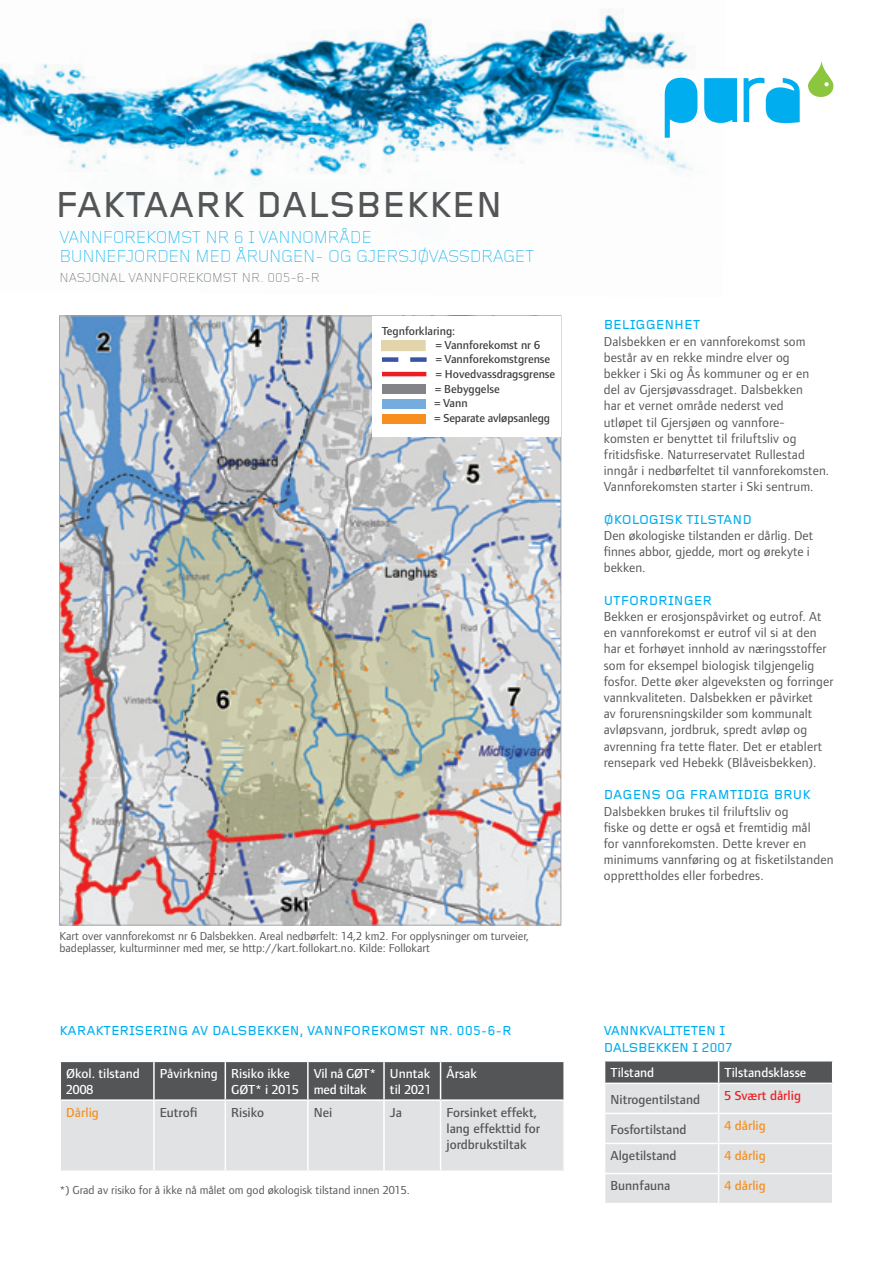
<style>
.page{position:relative;width:893px;height:1263px;background:#fff}
.page>*{position:absolute;margin:0;border:0;box-sizing:border-box;transform-origin:0 0}
.t1{font:500 37.5px "Foundry Gridnik";color:#545557}
.t2{font:300 18px/19.5px "Foundry Gridnik";letter-spacing:-.02em;color:#00aeef}
.t3{font:13.5px/16.2px "Foundry Form Sans";letter-spacing:.01em;color:#545557}
.t4{font:500 13.5px/16.2px "Foundry Form Sans";color:#545557}
.t5{font:500 13.5px "Foundry Gridnik";letter-spacing:-.01em;color:#00aeef}
.t6{font:500 13.5px/16.2px "Foundry Form Sans";color:#fff}
.t7{font:300 13.5px "Foundry Gridnik";color:#545557}
.t8{font:500 13.5px/16.2px "Foundry Gridnik";letter-spacing:-.03em;color:#00aeef}
.t9{font:500 13.5px "Foundry Form Sans";color:#f68f1e}
.t10{font:500 13.5px "Foundry Gridnik";letter-spacing:.01em;color:#00aeef}
.t11{font:500 13.5px/16.2px "Foundry Form Sans";letter-spacing:-.02em;color:#fff}
.t12{font:500 13.5px "Foundry Form Sans";color:#ee1d23}
.t13{font:12px/12px "Foundry Form Sans";color:#545557}
.t14{font:500 12px/14.4px "Foundry Form Sans";color:#3c3c3d}
</style>
<div class="page">
<img style="left:0;top:8px;width:698px;height:226px">
<svg style="left:665px;top:78px;width:32px;height:60px"></svg>
<svg style="left:744px;top:78px;width:56px;height:45px"></svg>
<svg style="left:704px;top:78px;width:33px;height:45px"></svg>
<svg style="left:808px;top:60px;width:25px;height:37px"></svg>
<img style="left:61px;top:318px;width:498px;height:605px">
<svg style="left:604px;top:1061px;width:229px;height:142px;background:#cecfd1"></svg>
<svg style="left:61px;top:1062px;width:502px;height:108px;background:#b0b1b3"></svg>
<hr style="left:153px;top:1062px;width:2px;height:37px;background:#fff">
<hr style="left:225px;top:1062px;width:1px;height:37px;background:#fff">
<hr style="left:307px;top:1062px;width:2px;height:37px;background:#fff">
<hr style="left:383px;top:1062px;width:2px;height:37px;background:#fff">
<hr style="left:440px;top:1062px;width:1px;height:37px;background:#fff">
<hr style="left:60px;top:1099px;width:94px;height:2px;background:#fff">
<hr style="left:154px;top:1099px;width:71px;height:2px;background:#fff">
<hr style="left:153px;top:1101px;width:2px;height:69px;background:#fff">
<hr style="left:225px;top:1099px;width:83px;height:2px;background:#fff">
<hr style="left:225px;top:1101px;width:1px;height:69px;background:#fff">
<hr style="left:308px;top:1099px;width:76px;height:2px;background:#fff">
<hr style="left:307px;top:1101px;width:2px;height:69px;background:#fff">
<hr style="left:384px;top:1099px;width:57px;height:2px;background:#fff">
<hr style="left:383px;top:1101px;width:2px;height:69px;background:#fff">
<hr style="left:441px;top:1099px;width:124px;height:2px;background:#fff">
<hr style="left:440px;top:1101px;width:1px;height:69px;background:#fff">
<div style="left:372px;top:316px;width:189px;height:121px;background:#fff"></div>
<div style="left:382px;top:384px;width:43px;height:10px;background:#828487"></div>
<div style="left:382px;top:399px;width:43px;height:10px;background:#74addd"></div>
<div style="left:382px;top:414px;width:44px;height:10px;background:#f68f1e"></div>
<hr style="left:382px;top:372px;width:44px;height:4px;background:#ee1d23">
<svg style="left:382px;top:357px;width:45px;height:5px"></svg>
<div style="left:381px;top:340px;width:45px;height:11px;background:#e3d5ab"></div>
<h1 class="t1" style="left:55px;top:184px;width:449px">FAKTAARK DALSBEKKEN</h1>
<h2 class="t2" style="left:60px;top:228px;width:477px">VANNFOREKOMST NR 6 I VANNOMRÅDE<br>BUNNEFJORDEN MED ÅRUNGEN- OG GJERSJØVASSDRAGET</h2>
<p class="t7" style="left:60px;top:270px;width:259px">NASJONAL VANNFOREKOMST NR. 005-6-R</p>
<p class="t14" style="left:436px;top:323px;width:121px;text-indent:-54px">Tegnforklaring:<br>= Vannforekomst nr 6<br>= Vannforekomstgrense = Hovedvassdragsgrense</p>
<p class="t14" style="left:434px;top:382px;width:117px">= Bebyggelse<br>= Vann<br>= Separate avløpsanlegg</p>
<p class="t13" style="left:60px;top:930px;width:471px">Kart over vannforekomst nr 6 Dalsbekken. Areal nedbørfelt: 14,2 km2. For opplysninger om turveier, badeplasser, kulturminner med mer, se http://kart.follokart.no. Kilde: Follokart</p>
<p class="t5" style="left:60px;top:1023px;width:451px">KARAKTERISERING AV DALSBEKKEN, VANNFOREKOMST NR. 005-6-R</p>
<p class="t6" style="left:66px;top:1065px;width:75px">Økol. tilstand<br>2008</p>
<p class="t6" style="left:231px;top:1065px;width:69px;text-indent:-71px">Påvirkning Risiko ikke<br>GØT* i 2015</p>
<p class="t11" style="left:314px;top:1065px;width:64px">Vil nå GØT* med tiltak</p>
<p class="t6" style="left:390px;top:1065px;width:43px">Unntak til 2021</p>
<p class="t6" style="left:446px;top:1065px;width:32px">Årsak</p>
<p class="t9" style="left:66px;top:1105px;width:34px">Dårlig</p>
<p class="t4" style="left:160px;top:1104px;width:39px">Eutrofi</p>
<p class="t4" style="left:231px;top:1104px;width:34px">Risiko</p>
<p class="t4" style="left:314px;top:1104px;width:20px">Nei</p>
<p class="t4" style="left:390px;top:1104px;width:14px">Ja</p>
<p class="t4" style="left:446px;top:1104px;width:95px">Forsinket effekt, lang effekttid for jordbrukstiltak</p>
<p class="t13" style="left:60px;top:1184px;width:352px">*) Grad av risiko for å ikke nå målet om god økologisk tilstand innen 2015.</p>
<p class="t5" style="left:604px;top:318px;width:98px">BELIGGENHET</p>
<p class="t3" style="left:604px;top:333px;width:227px">Dalsbekken er en vannforekomst som består av en rekke mindre elver og bekker i Ski og Ås kommuner og er en<br>del av Gjersjøvassdraget. Dalsbekken<br>har et vernet område nederst ved<br>utløpet til Gjersjøen og vannfore&shy;komsten er benyttet til friluftsliv og fritidsfiske. Naturreservatet Rullestad inngår i nedbørfeltet til vannforekomsten.<br>Vannforekomsten starter i Ski sentrum.</p>
<p class="t5" style="left:604px;top:512px;width:147px">ØKOLOGISK TILSTAND</p>
<p class="t3" style="left:604px;top:527px;width:211px">Den økologiske tilstanden er dårlig. Det finnes abbor, gjedde, mort og ørekyte i bekken.</p>
<p class="t5" style="left:604px;top:593px;width:110px">UTFORDRINGER</p>
<p class="t3" style="left:604px;top:608px;width:231px">Bekken er erosjonspåvirket og eutrof. At en vannforekomst er eutrof vil si at den har et forhøyet innhold av næringsstoffer som for eksempel biologisk tilgjengelig fosfor. Dette øker algeveksten og forringer vannkvaliteten. Dalsbekken er påvirket<br>av forurensningskilder som kommunalt avløpsvann, jordbruk, spredt avløp og avrenning fra tette flater. Det er etablert rensepark ved Hebekk (Blåveisbekken).</p>
<p class="t10" style="left:604px;top:787px;width:208px">DAGENS OG FRAMTIDIG BRU K</p>
<p class="t3" style="left:604px;top:803px;width:231px">Dalsbekken brukes til friluftsliv og<br>fiske og dette er også et fremtidig mål<br>for vannforekomsten. Dette krever en minimums vannføring og at fisketilstanden opprettholdes eller forbedres.</p>
<p class="t8" style="left:604px;top:1023px;width:131px">VANNKVALITETEN I<br>DALSBEKKEN I 2007</p>
<p class="t6" style="left:611px;top:1065px;width:45px">Tilstand</p>
<p class="t6" style="left:725px;top:1065px;width:83px">Tilstandsklasse</p>
<p class="t4" style="left:611px;top:1091px;width:91px">Nitrogentilstand</p>
<p class="t12" style="left:725px;top:1088px;width:78px">5 Svært dårlig</p>
<p class="t4" style="left:611px;top:1121px;width:77px">Fosfortilstand</p>
<p class="t9" style="left:725px;top:1118px;width:43px">4 dårlig</p>
<p class="t4" style="left:611px;top:1147px;width:68px">Algetilstand</p>
<p class="t9" style="left:725px;top:1148px;width:43px">4 dårlig</p>
<p class="t4" style="left:611px;top:1177px;width:61px">Bunnfauna</p>
<p class="t9" style="left:725px;top:1178px;width:43px">4 dårlig</p>
</div>
